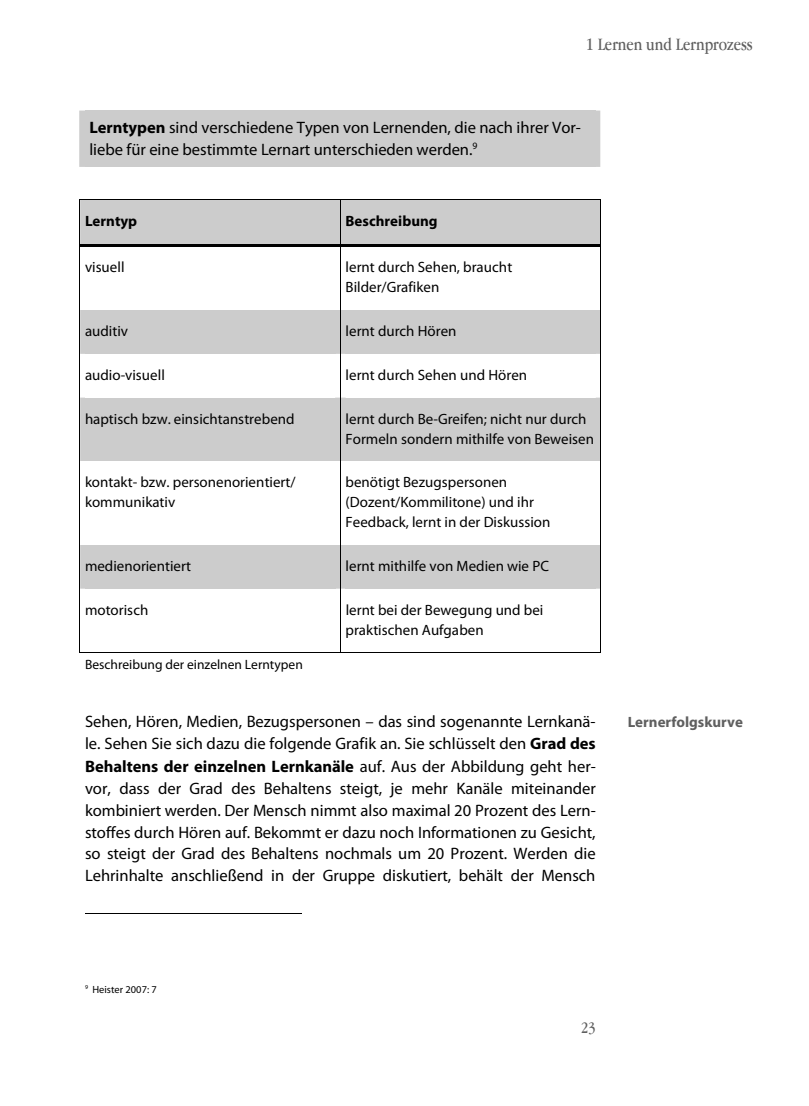
<style>
.page{position:relative;width:809px;height:1106px;background:#fff}
.page>*{position:absolute;margin:0;border:0;box-sizing:border-box;transform-origin:0 0}
.t1{font:18px "Apple Garamond Normal";color:#5f5f5f}
.t2{font:16.5px/22px "Myriad Pro";color:#000}
.t3{font:16.5px "Apple Garamond Normal";color:#5f5f5f}
.t4{font:15px/19.8px "Myriad Pro";color:#000}
.t5{font:700 15px "Myriad Pro";letter-spacing:.005em;color:#000}
.t6{font:700 15px "Myriad Pro";letter-spacing:.005em;color:#5f5f5f}
.t7{font:13.5px "Myriad Pro";letter-spacing:.005em;color:#000}
.t8{font:10.5px "Myriad Pro";letter-spacing:.005em;color:#000}
.s1{font-weight:700}
</style>
<div class="page">
<div style="left:79px;top:111px;width:521px;height:56px;background:#ccc"></div>
<svg style="left:79px;top:199px;width:522px;height:48px;background:#b8b8b8"></svg>
<hr style="left:79px;top:246px;width:1px;height:64px;background:#000">
<hr style="left:340px;top:246px;width:1px;height:64px;background:#000">
<hr style="left:600px;top:246px;width:1px;height:64px;background:#000">
<div style="left:80px;top:310px;width:520px;height:44px;background:#ccc"></div>
<hr style="left:79px;top:310px;width:1px;height:44px;background:#000">
<hr style="left:340px;top:310px;width:1px;height:44px;background:#000">
<hr style="left:600px;top:310px;width:1px;height:44px;background:#000">
<hr style="left:79px;top:354px;width:1px;height:43px;background:#000">
<hr style="left:340px;top:354px;width:1px;height:43px;background:#000">
<hr style="left:600px;top:354px;width:1px;height:43px;background:#000">
<div style="left:80px;top:397px;width:520px;height:64px;background:#ccc"></div>
<hr style="left:79px;top:397px;width:1px;height:64px;background:#000">
<hr style="left:340px;top:397px;width:1px;height:64px;background:#000">
<hr style="left:600px;top:397px;width:1px;height:64px;background:#000">
<hr style="left:79px;top:461px;width:1px;height:84px;background:#000">
<hr style="left:340px;top:461px;width:1px;height:84px;background:#000">
<hr style="left:600px;top:461px;width:1px;height:84px;background:#000">
<div style="left:80px;top:545px;width:520px;height:43px;background:#ccc"></div>
<hr style="left:79px;top:545px;width:1px;height:43px;background:#000">
<hr style="left:340px;top:545px;width:1px;height:43px;background:#000">
<hr style="left:600px;top:545px;width:1px;height:43px;background:#000">
<hr style="left:79px;top:588px;width:1px;height:65px;background:#000">
<hr style="left:79px;top:652px;width:261px;height:1px;background:#000">
<hr style="left:340px;top:588px;width:1px;height:65px;background:#000">
<hr style="left:341px;top:652px;width:259px;height:1px;background:#000">
<hr style="left:600px;top:588px;width:1px;height:65px;background:#000">
<hr style="left:85px;top:913px;width:216px;height:1px;background:#000">
<p class="t1" style="left:586px;top:38px;width:168px">1 Lernen und Lernprozess</p>
<p class="t2" style="left:89px;top:118px;width:493px"><span class="s1">Lerntypen</span> sind verschiedene Typen von Lernenden, die nach ihrer Vor&shy;liebe für eine bestimmte Lernart unterschieden werden.<sup>9</sup></p>
<p class="t5" style="left:85px;top:215px;width:54px">Lerntyp</p>
<p class="t5" style="left:345px;top:215px;width:93px">Beschreibung</p>
<p class="t4" style="left:85px;top:259px;width:41px">visuell</p>
<p class="t4" style="left:345px;top:259px;width:168px">lernt durch Sehen, braucht<br>Bilder/Grafiken</p>
<p class="t4" style="left:85px;top:322px;width:45px">auditiv</p>
<p class="t4" style="left:345px;top:322px;width:112px">lernt durch Hören</p>
<p class="t4" style="left:85px;top:366px;width:81px">audio-visuell</p>
<p class="t4" style="left:345px;top:366px;width:183px">lernt durch Sehen und Hören</p>
<p class="t4" style="left:85px;top:410px;width:211px">haptisch bzw. einsichtanstrebend</p>
<p class="t4" style="left:345px;top:410px;width:250px">lernt durch Be-Greifen; nicht nur durch<br>Formeln sondern mithilfe von Beweisen</p>
<p class="t4" style="left:85px;top:474px;width:212px">kontakt- bzw. personenorientiert/ kommunikativ</p>
<p class="t4" style="left:345px;top:474px;width:206px">benötigt Bezugspersonen (Dozent/Kommilitone) und ihr<br>Feedback, lernt in der Diskussion</p>
<p class="t4" style="left:85px;top:557px;width:108px">medienorientiert</p>
<p class="t4" style="left:345px;top:557px;width:205px">lernt mithilfe von Medien wie PC</p>
<p class="t4" style="left:85px;top:601px;width:65px">motorisch</p>
<p class="t4" style="left:345px;top:601px;width:199px">lernt bei der Bewegung und bei praktischen Aufgaben</p>
<p class="t7" style="left:85px;top:659px;width:219px">Beschreibung der einzelnen Lerntypen</p>
<p class="t2" style="left:85px;top:711px;width:512px;text-align:justify">Sehen, Hören, Medien, Bezugspersonen – das sind sogenannte Lernkanä&shy;le. Sehen Sie sich dazu die folgende Grafik an. Sie schlüsselt den <span class="s1">Grad des Behaltens der einzelnen Lernkanäle</span> auf. Aus der Abbildung geht her&shy;vor, dass der Grad des Behaltens steigt, je mehr Kanäle miteinander kombiniert werden. Der Mensch nimmt also maximal 20 Prozent des Lern&shy;stoffes durch Hören auf. Bekommt er dazu noch Informationen zu Gesicht, so steigt der Grad des Behaltens nochmals um 20 Prozent. Werden die Lehrinhalte anschließend in der Gruppe diskutiert, behält der Mensch</p>
<p class="t6" style="left:627px;top:716px;width:117px">Lernerfolgskurve</p>
<p class="t8" style="left:85px;top:985px;width:73px"><sup>9</sup> Heister 2007: 7</p>
<p class="t3" style="left:581px;top:1021px;width:16px">23</p>
</div>
